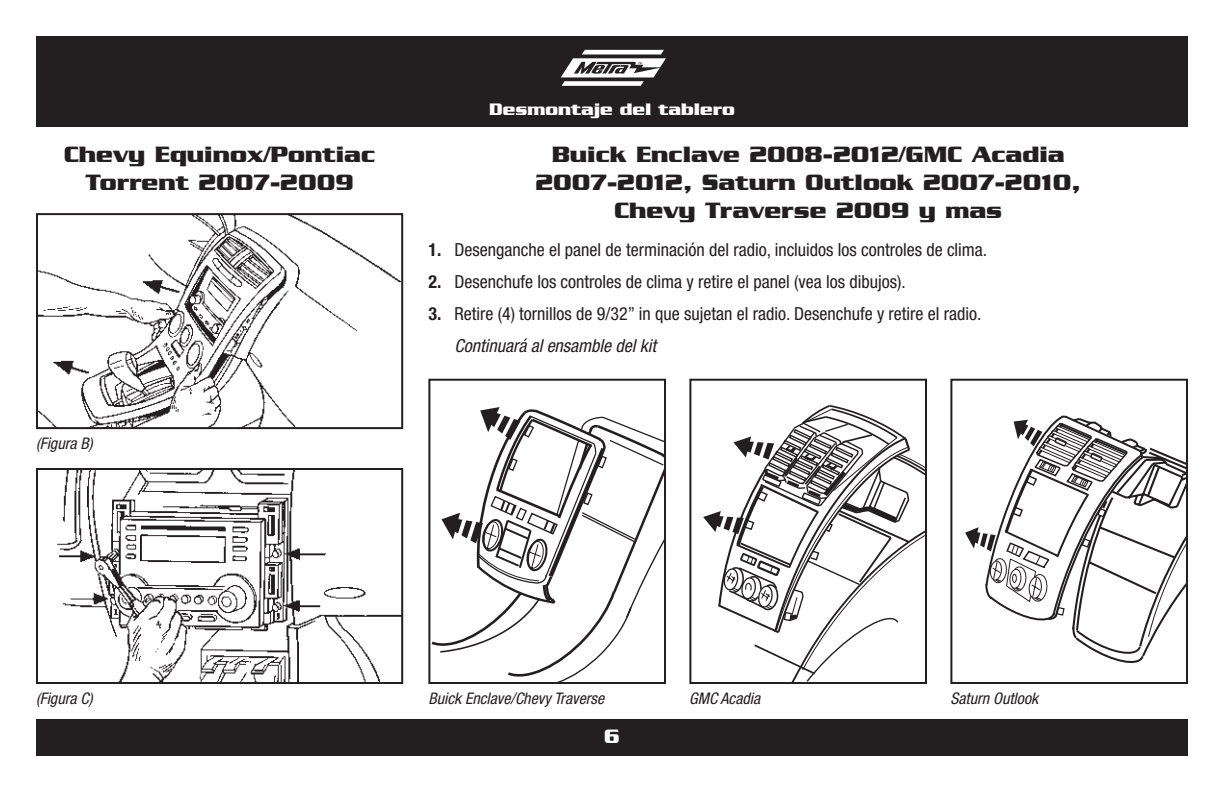
<style>
.page{position:relative;width:1224px;height:792px;background:#fff}
.page>*{position:absolute;margin:0;border:0;box-sizing:border-box;transform-origin:0 0}
.t1{font:700 24px/28px "Serpentine";color:#231f20;text-align:center}
.t2{font:700 20px "Serpentine D";color:#fff}
.t3{font:condensed 18px/32px "Helvetica Neue";color:#231f20}
.t4{font:700 18px "Serpentine";color:#fff}
.t5{font:italic condensed 16px "Helvetica Neue";color:#231f20}
.s1{font-weight:700}
.s2{font-style:italic}
</style>
<div class="page">
<div style="left:36px;top:36px;width:1152px;height:91px;background:#231f20"></div>
<svg style="left:561px;top:50px;width:105px;height:36px"></svg>
<div style="left:36px;top:719px;width:1152px;height:37px;background:#231f20"></div>
<img style="left:57px;top:471px;width:343px;height:210px">
<div style="left:36px;top:468px;width:367px;height:216px;border:2px solid #231f20"></div>
<img style="left:39px;top:216px;width:361px;height:210px">
<div style="left:36px;top:213px;width:367px;height:216px;border:2px solid #231f20"></div>
<svg style="left:432px;top:407px;width:231px;height:274px"></svg>
<div style="left:428px;top:379px;width:238px;height:305px;border:2px solid #231f20"></div>
<svg style="left:965px;top:416px;width:220px;height:247px"></svg>
<div style="left:950px;top:379px;width:238px;height:305px;border:2px solid #231f20"></div>
<svg style="left:703px;top:405px;width:221px;height:276px"></svg>
<div style="left:689px;top:379px;width:238px;height:305px;border:2px solid #231f20"></div>
<h1 class="t1" style="left:64px;top:140px;width:313px">Chevy Equinox/Pontiac<br>Torrent 2007-2009</h1>
<p class="t5" style="left:36px;top:434px;width:58px">(Figura B)</p>
<p class="t4" style="left:489px;top:99px;width:247px">Desmontaje del tablero</p>
<h1 class="t1" style="left:535px;top:140px;width:547px">Buick Enclave 2008-2012/GMC Acadia<br>2007-2012, Saturn Outlook 2007-2010,<br>Chevy Traverse 2009 y mas</h1>
<p class="t3" style="left:428px;top:234px;width:560px"><span class="s1">1.</span> Desenganche el panel de terminación del radio, incluidos los controles de clima.</p>
<p class="t3" style="left:428px;top:266px;width:479px"><span class="s1">2.</span> Desenchufe los controles de clima y retire el panel (vea los dibujos).</p>
<p class="t3" style="left:454px;top:298px;width:529px;text-indent:-26px"><span class="s1">3.</span> Retire (4) tornillos de 9/32” in que sujetan el radio. Desenchufe y retire el radio.<br><span class="s2">Continuará al ensamble del kit</span></p>
<p class="t5" style="left:36px;top:689px;width:58px">(Figura C)</p>
<p class="t5" style="left:428px;top:689px;width:177px">Buick Enclave/Chevy Traverse</p>
<p class="t5" style="left:689px;top:689px;width:73px">GMC Acadia</p>
<p class="t5" style="left:950px;top:689px;width:89px">Saturn Outlook</p>
<p class="t2" style="left:604px;top:726px;width:18px">6</p>
</div>
